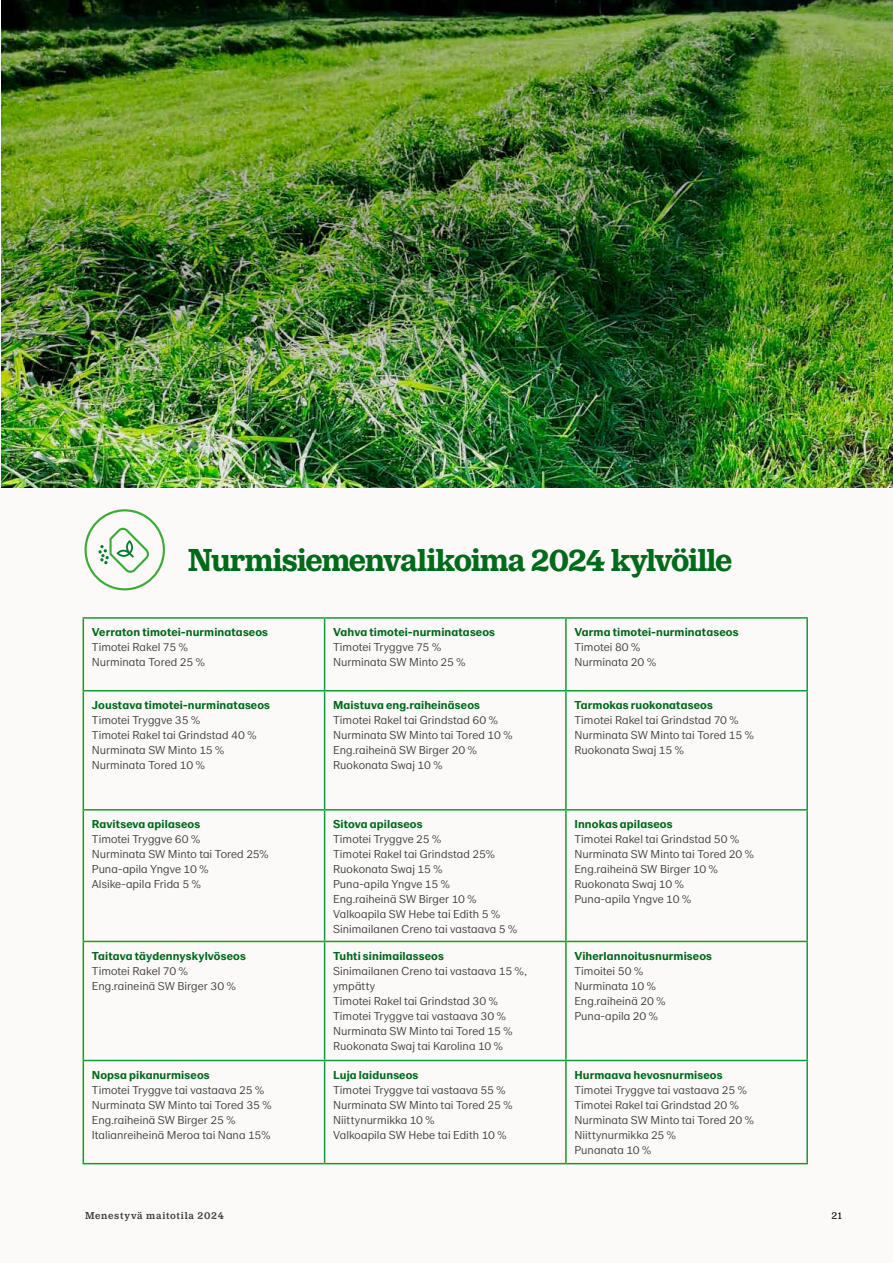
<style>
.page{position:relative;width:893px;height:1263px;background:#fff}
.page>*{position:absolute;margin:0;border:0;box-sizing:border-box;transform-origin:0 0}
.t1{font:700 33px "LM Serif";letter-spacing:-.035em;color:#006a1b}
.t2{font:300 12px/15px "LM Sans";color:#3c3c3b}
.t3{font:700 12px "LM Sans";letter-spacing:.01em;color:#006a1b}
.t4{font:500 10.5px "LM Serif";letter-spacing:.07em;color:#3c3c3b}
.t5{font:10.5px "LM Serif";color:#000}
</style>
<div class="page">
<div style="left:0;top:488px;width:893px;height:775px;background:#fcfaf8"></div>
<hr style="left:83px;top:617px;width:242px;height:2px;background:#159a34">
<hr style="left:83px;top:619px;width:1px;height:71px;background:#159a34">
<hr style="left:325px;top:617px;width:241px;height:2px;background:#159a34">
<hr style="left:324px;top:619px;width:1px;height:71px;background:#159a34">
<hr style="left:566px;top:617px;width:242px;height:2px;background:#159a34">
<hr style="left:565px;top:619px;width:2px;height:71px;background:#159a34">
<hr style="left:806px;top:619px;width:2px;height:71px;background:#159a34">
<hr style="left:83px;top:690px;width:242px;height:1px;background:#159a34">
<hr style="left:83px;top:691px;width:1px;height:118px;background:#159a34">
<hr style="left:325px;top:690px;width:241px;height:1px;background:#159a34">
<hr style="left:324px;top:691px;width:1px;height:118px;background:#159a34">
<hr style="left:566px;top:690px;width:242px;height:1px;background:#159a34">
<hr style="left:565px;top:691px;width:2px;height:118px;background:#159a34">
<hr style="left:806px;top:691px;width:2px;height:118px;background:#159a34">
<hr style="left:83px;top:809px;width:242px;height:1px;background:#159a34">
<hr style="left:83px;top:810px;width:1px;height:131px;background:#159a34">
<hr style="left:325px;top:809px;width:241px;height:1px;background:#159a34">
<hr style="left:324px;top:810px;width:1px;height:131px;background:#159a34">
<hr style="left:566px;top:809px;width:242px;height:1px;background:#159a34">
<hr style="left:565px;top:810px;width:2px;height:131px;background:#159a34">
<hr style="left:806px;top:810px;width:2px;height:131px;background:#159a34">
<hr style="left:83px;top:941px;width:242px;height:1px;background:#159a34">
<hr style="left:83px;top:942px;width:1px;height:118px;background:#159a34">
<hr style="left:325px;top:941px;width:241px;height:1px;background:#159a34">
<hr style="left:324px;top:942px;width:1px;height:118px;background:#159a34">
<hr style="left:566px;top:941px;width:242px;height:1px;background:#159a34">
<hr style="left:565px;top:942px;width:2px;height:118px;background:#159a34">
<hr style="left:806px;top:942px;width:2px;height:118px;background:#159a34">
<hr style="left:83px;top:1060px;width:242px;height:1px;background:#159a34">
<hr style="left:83px;top:1061px;width:1px;height:102px;background:#159a34">
<hr style="left:325px;top:1060px;width:241px;height:1px;background:#159a34">
<hr style="left:324px;top:1061px;width:1px;height:102px;background:#159a34">
<hr style="left:566px;top:1060px;width:242px;height:1px;background:#159a34">
<hr style="left:565px;top:1061px;width:2px;height:102px;background:#159a34">
<hr style="left:806px;top:1061px;width:2px;height:102px;background:#159a34">
<hr style="left:83px;top:1163px;width:242px;height:1px;background:#159a34">
<hr style="left:325px;top:1163px;width:241px;height:1px;background:#159a34">
<hr style="left:566px;top:1163px;width:242px;height:1px;background:#159a34">
<svg style="left:85px;top:509px;width:80px;height:81px"></svg>
<img style="left:2px;top:0;width:891px;height:488px">
<h1 class="t1" style="left:188px;top:541px;width:546px">Nurmisiemenvalikoima 2024 kylvöille</h1>
<p class="t3" style="left:92px;top:625px;width:178px">Verraton timotei-nurminataseos</p>
<p class="t2" style="left:92px;top:639px;width:115px">Timotei Rakel 75 %<br>Nurminata Tored 25 %</p>
<p class="t3" style="left:92px;top:698px;width:180px">Joustava timotei-nurminataseos</p>
<p class="t2" style="left:92px;top:712px;width:166px">Timotei Tryggve 35 %<br>Timotei Rakel tai Grindstad 40 %<br>Nurminata SW Minto 15 %<br>Nurminata Tored 10 %</p>
<p class="t3" style="left:92px;top:817px;width:110px">Ravitseva apilaseos</p>
<p class="t2" style="left:92px;top:831px;width:178px">Timotei Tryggve 60 %<br>Nurminata SW Minto tai Tored 25%<br>Puna-apila Yngve 10 %<br>Alsike-apila Frida 5 %</p>
<p class="t3" style="left:92px;top:948px;width:155px">Taitava täydennyskylvöseos</p>
<p class="t2" style="left:92px;top:963px;width:145px">Timotei Rakel 70 %<br>Eng.raineinä SW Birger 30 %</p>
<p class="t3" style="left:92px;top:1067px;width:119px">Nopsa pikanurmiseos</p>
<p class="t2" style="left:92px;top:1082px;width:181px">Timotei Tryggve tai vastaava 25 %<br>Nurminata SW Minto tai Tored 35 %<br>Eng.raiheinä SW Birger 25 %<br>Italianreiheinä Meroa tai Nana 15%</p>
<p class="t3" style="left:333px;top:625px;width:163px">Vahva timotei-nurminataseos</p>
<p class="t2" style="left:333px;top:639px;width:134px">Timotei Tryggve 75 %<br>Nurminata SW Minto 25 %</p>
<p class="t3" style="left:333px;top:698px;width:148px">Maistuva eng.raiheinäseos</p>
<p class="t2" style="left:333px;top:712px;width:181px">Timotei Rakel tai Grindstad 60 %<br>Nurminata SW Minto tai Tored 10 %<br>Eng.raiheinä SW Birger 20 %<br>Ruokonata Swaj 10 %</p>
<p class="t3" style="left:333px;top:817px;width:91px">Sitova apilaseos</p>
<p class="t2" style="left:333px;top:831px;width:186px">Timotei Tryggve 25 %<br>Timotei Rakel tai Grindstad 25%<br>Ruokonata Swaj 15 %<br>Puna-apila Yngve 15 %<br>Eng.raiheinä SW Birger 10 %<br>Valkoapila SW Hebe tai Edith 5 %<br>Sinimailanen Creno tai vastaava 5 %</p>
<p class="t3" style="left:333px;top:948px;width:112px">Tuhti sinimailasseos</p>
<p class="t2" style="left:333px;top:963px;width:195px">Sinimailanen Creno tai vastaava 15 %, ympätty<br>Timotei Rakel tai Grindstad 30 %<br>Timotei Tryggve tai vastaava 30 %<br>Nurminata SW Minto tai Tored 15 %<br>Ruokonata Swaj tai Karolina 10 %</p>
<p class="t3" style="left:333px;top:1067px;width:87px">Luja laidunseos</p>
<p class="t2" style="left:333px;top:1082px;width:181px">Timotei Tryggve tai vastaava 55 %<br>Nurminata SW Minto tai Tored 25 %<br>Niittynurmikka 10 %<br>Valkoapila SW Hebe tai Edith 10 %</p>
<p class="t3" style="left:574px;top:625px;width:165px">Varma timotei-nurminataseos</p>
<p class="t2" style="left:574px;top:639px;width:83px">Timotei 80 %<br>Nurminata 20 %</p>
<p class="t3" style="left:574px;top:698px;width:140px">Tarmokas ruokonataseos</p>
<p class="t2" style="left:574px;top:712px;width:181px">Timotei Rakel tai Grindstad 70 %<br>Nurminata SW Minto tai Tored 15 %<br>Ruokonata Swaj 15 %</p>
<p class="t3" style="left:574px;top:817px;width:100px">Innokas apilaseos</p>
<p class="t2" style="left:574px;top:831px;width:181px">Timotei Rakel tai Grindstad 50 %<br>Nurminata SW Minto tai Tored 20 %<br>Eng.raiheinä SW Birger 10 %<br>Ruokonata Swaj 10 %<br>Puna-apila Yngve 10 %</p>
<p class="t3" style="left:574px;top:948px;width:139px">Viherlannoitusnurmiseos</p>
<p class="t2" style="left:574px;top:963px;width:93px">Timoitei 50 %<br>Nurminata 10 %<br>Eng.raiheinä 20 %<br>Puna-apila 20 %</p>
<p class="t3" style="left:574px;top:1067px;width:150px">Hurmaava hevosnurmiseos</p>
<p class="t2" style="left:574px;top:1082px;width:181px">Timotei Tryggve tai vastaava 25 %<br>Timotei Rakel tai Grindstad 20 %<br>Nurminata SW Minto tai Tored 20 %<br>Niittynurmikka 25 %<br>Punanata 10 %</p>
<p class="t4" style="left:85px;top:1210px;width:140px">Menestyvä maitotila 2024</p>
<p class="t5" style="left:831px;top:1210px;width:12px">21</p>
</div>
